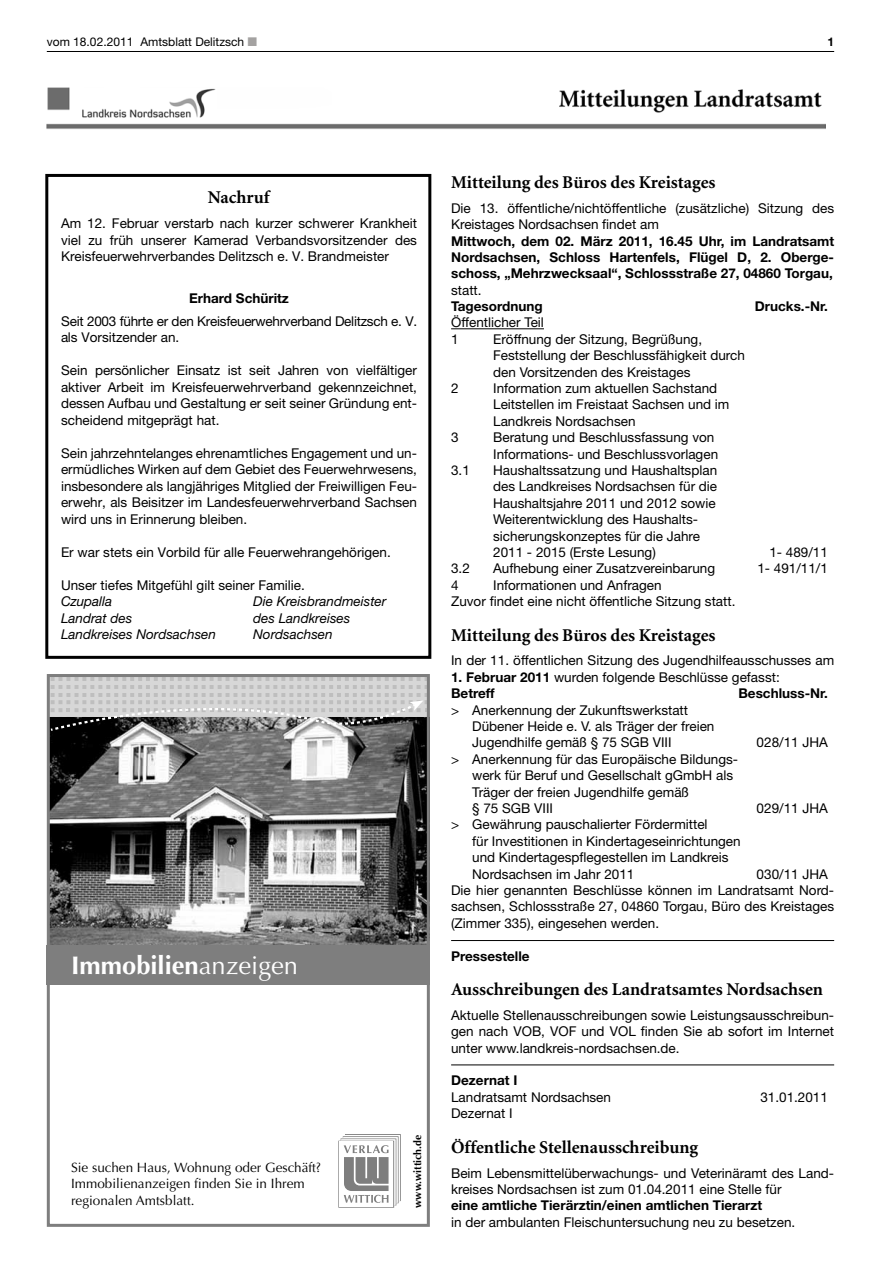
<style>
.page{position:relative;width:881px;height:1263px;background:#fff}
.page>*{position:absolute;margin:0;border:0;box-sizing:border-box;transform-origin:0 0}
.t1{font:700 25.5px "Optima LT";color:#fff}
.t2{font:700 18px "Minion";color:#000}
.t3{font:13.5px/16.4px "Helvetica Neue LT";color:#000}
.t4{font:700 13.5px/16.4px "Helvetica Neue LT";color:#000;text-align:justify}
.t5{font:13.5px/16.2px "Optima LT";color:#000}
.t6{font:italic 13.5px "Helvetica Neue LT";color:#000}
.t7{font:13.5px/16.5px "Helvetica Neue LT";letter-spacing:-.02em;color:#000}
.t8{font:12px "Helvetica Neue LT";color:#000}
.t9{font:700 12px "Helvetica Neue LT";color:#000}
.t10{font:700 10.5px "Optima LT";color:#000}
.s1{font-weight:400}
.s2{font-weight:700}
</style>
<div class="page">
<hr style="left:47px;top:51px;width:786px;height:1px;background:#000">
<img style="left:47px;top:87px;width:778px;height:42px">
<div style="left:45px;top:174px;width:386px;height:485px;border:3px solid #000"></div>
<hr style="left:451px;top:328px;width:92px;height:1px;background:#000">
<hr style="left:451px;top:940px;width:382px;height:1px;background:#000">
<hr style="left:451px;top:1064px;width:382px;height:1px;background:#000">
<img style="left:51px;top:732px;width:374px;height:213px">
<svg style="left:51px;top:678px;width:374px;height:54px;background:#b1b1b1"></svg>
<div style="left:47px;top:945px;width:382px;height:39px;background:#7e7e7e"></div>
<svg style="left:338px;top:1134px;width:62px;height:74px"></svg>
<div style="left:47px;top:674px;width:382px;height:553px;border:3px solid #7e7e7e"></div>
<p class="t8" style="left:47px;top:34px;width:199px">vom 18.02.2011 Amtsblatt Delitzsch</p>
<p class="t9" style="left:827px;top:34px;width:8px">1</p>
<h2 class="t2" style="left:208px;top:188px;width:63px">Nachruf</h2>
<p class="t3" style="left:61px;top:215px;width:357px;text-align:justify">Am 12. Februar verstarb nach kurzer schwerer Krankheit viel zu früh unserer Kamerad Verbandsvorsitzender des Kreisfeuerwehrverbandes Delitzsch e. V. Brandmeister</p>
<p class="t4" style="left:189px;top:290px;width:101px">Erhard Schüritz</p>
<p class="t7" style="left:61px;top:313px;width:357px">Seit 2003 führte er den Kreisfeuerwehrverband Delitzsch e. V. als Vorsitzender an.</p>
<p class="t3" style="left:61px;top:362px;width:357px;text-align:justify">Sein persönlicher Einsatz ist seit Jahren von vielfältiger aktiver Arbeit im Kreisfeuerwehrverband gekennzeichnet, dessen Aufbau und Gestaltung er seit seiner Gründung ent&shy;scheidend mitgeprägt hat.</p>
<p class="t3" style="left:61px;top:445px;width:357px;text-align:justify">Sein jahrzehntelanges ehrenamtliches Engagement und un&shy;ermüdliches Wirken auf dem Gebiet des Feuerwehrwesens, insbesondere als langjähriges Mitglied der Freiwilligen Feu&shy;erwehr, als Beisitzer im Landesfeuerwehrverband Sachsen wird uns in Erinnerung bleiben.</p>
<p class="t3" style="left:61px;top:544px;width:331px">Er war stets ein Vorbild für alle Feuerwehrangehörigen.</p>
<p class="t3" style="left:61px;top:577px;width:245px">Unser tiefes Mitgefühl gilt seiner Familie.</p>
<p class="t6" style="left:61px;top:593px;width:53px">Czupalla</p>
<p class="t6" style="left:253px;top:593px;width:135px">Die Kreisbrandmeister</p>
<p class="t6" style="left:61px;top:610px;width:73px">Landrat des</p>
<p class="t6" style="left:253px;top:610px;width:99px">des Landkreises</p>
<p class="t6" style="left:61px;top:626px;width:156px">Landkreises Nordsachsen</p>
<p class="t6" style="left:253px;top:626px;width:81px">Nordsachsen</p>
<h1 class="t1" style="left:71px;top:950px;width:228px">Immobilien<span class="s1">anzeigen</span></h1>
<p class="t5" style="left:71px;top:1160px;width:251px">Sie suchen Haus, Wohnung oder Geschäft?<br>Immobilienanzeigen finden Sie in Ihrem regionalen Amtsblatt.</p>
<p class="t10" style="left:411px;top:1208px;width:74px;rotate:-90deg">www.wittich.de</p>
<h2 class="t2" style="left:451px;top:173px;width:266px">Mitteilung des Büros des Kreistages</h2>
<p class="t3" style="left:451px;top:200px;width:384px">Die 13. öffentliche/nichtöffentliche (zusätzliche) Sitzung des<br>Kreistages Nordsachsen findet am</p>
<p class="t4" style="left:451px;top:232px;width:384px">Mittwoch, dem 02. März 2011, 16.45 Uhr, im Landratsamt Nordsachsen, Schloss Hartenfels, Flügel D, 2. Oberge&shy;schoss, „Mehrzwecksaal“, Schlossstraße 27, 04860 Torgau,</p>
<p class="t3" style="left:451px;top:282px;width:32px">statt.</p>
<p class="t4" style="left:451px;top:298px;width:93px">Tagesordnung</p>
<p class="t4" style="left:754px;top:298px;width:75px">Drucks.-Nr.</p>
<p class="t3" style="left:451px;top:314px;width:94px">Öffentlicher Teil<br>1</p>
<p class="t3" style="left:493px;top:331px;width:253px">Eröffnung der Sitzung, Begrüßung,<br>Feststellung der Beschlussfähigkeit durch den Vorsitzenden des Kreistages</p>
<p class="t3" style="left:451px;top:380px;width:9px">2</p>
<p class="t3" style="left:493px;top:380px;width:238px">Information zum aktuellen Sachstand<br>Leitstellen im Freistaat Sachsen und im<br>Landkreis Nordsachsen</p>
<p class="t3" style="left:451px;top:429px;width:9px">3</p>
<p class="t3" style="left:493px;top:429px;width:226px">Beratung und Beschlussfassung von<br>Informations- und Beschlussvorlagen</p>
<p class="t3" style="left:451px;top:462px;width:20px">3.1</p>
<p class="t3" style="left:493px;top:462px;width:225px">Haushaltssatzung und Haushaltsplan des Landkreises Nordsachsen für die Haushaltsjahre 2011 und 2012 sowie Weiterentwicklung des Haushalts&shy;sicherungskonzeptes für die Jahre 2011 - 2015 (Erste Lesung)</p>
<p class="t3" style="left:769px;top:544px;width:60px">1- 489/11</p>
<p class="t3" style="left:451px;top:560px;width:20px">3.2</p>
<p class="t3" style="left:493px;top:560px;width:223px">Aufhebung einer Zusatzvereinbarung</p>
<p class="t3" style="left:757px;top:560px;width:72px">1- 491/11/1</p>
<p class="t3" style="left:451px;top:577px;width:9px">4</p>
<p class="t3" style="left:451px;top:577px;width:286px;text-indent:42px">Informationen und Anfragen<br>Zuvor findet eine nicht öffentliche Sitzung statt.</p>
<h2 class="t2" style="left:451px;top:626px;width:266px">Mitteilung des Büros des Kreistages</h2>
<p class="t3" style="left:451px;top:652px;width:384px">In der 11. öffentlichen Sitzung des Jugendhilfeausschusses am</p>
<p class="t3" style="left:451px;top:669px;width:330px"><span class="s2">1. Februar 2011</span> wurden folgende Beschlüsse gefasst:<br><span class="s2">Betreff</span></p>
<p class="t4" style="left:738px;top:685px;width:91px">Beschluss-Nr.</p>
<p class="t3" style="left:472px;top:701px;width:244px;text-indent:-21px">&gt; Anerkennung der Zukunftswerkstatt<br>Dübener Heide e. V. als Träger der freien<br>Jugendhilfe gemäß § 75 SGB VIII</p>
<p class="t3" style="left:472px;top:751px;width:267px;text-indent:-21px">&gt; Anerkennung für das Europäische Bildungs&shy;werk für Beruf und Gesellschalt gGmbH als Träger der freien Jugendhilfe gemäß<br>§ 75 SGB VIII</p>
<p class="t3" style="left:756px;top:734px;width:73px">028/11 JHA</p>
<p class="t3" style="left:756px;top:800px;width:73px">029/11 JHA</p>
<p class="t3" style="left:472px;top:816px;width:270px;text-indent:-21px">&gt; Gewährung pauschalierter Fördermittel<br>für Investitionen in Kindertageseinrichtungen und Kindertagespflegestellen im Landkreis Nordsachsen im Jahr 2011</p>
<p class="t3" style="left:451px;top:865px;width:384px;text-indent:305px">030/11 JHA Die hier genannten Beschlüsse können im Landratsamt Nord&shy;sachsen, Schlossstraße 27, 04860 Torgau, Büro des Kreistages (Zimmer 335), eingesehen werden.</p>
<p class="t4" style="left:451px;top:947px;width:80px">Pressestelle</p>
<h2 class="t2" style="left:451px;top:980px;width:373px">Ausschreibungen des Landratsamtes Nordsachsen</h2>
<p class="t3" style="left:451px;top:1007px;width:384px;text-align:justify">Aktuelle Stellenausschreibungen sowie Leistungsausschreibun&shy;gen nach VOB, VOF und VOL finden Sie ab sofort im Internet unter www.landkreis-nordsachsen.de.</p>
<p class="t4" style="left:451px;top:1072px;width:68px">Dezernat I</p>
<p class="t3" style="left:451px;top:1089px;width:161px">Landratsamt Nordsachsen</p>
<p class="t3" style="left:760px;top:1089px;width:69px">31.01.2011</p>
<p class="t3" style="left:451px;top:1105px;width:63px">Dezernat I</p>
<h2 class="t2" style="left:451px;top:1138px;width:248px">Öffentliche Stellenausschreibung</h2>
<p class="t3" style="left:451px;top:1164px;width:384px">Beim Lebensmittelüberwachungs- und Veterinäramt des Land&shy;kreises Nordsachsen ist zum 01.04.2011 eine Stelle für</p>
<p class="t4" style="left:451px;top:1197px;width:312px">eine amtliche Tierärztin/einen amtlichen Tierarzt</p>
<p class="t3" style="left:451px;top:1214px;width:345px">in der ambulanten Fleischuntersuchung neu zu besetzen.</p>
</div>
